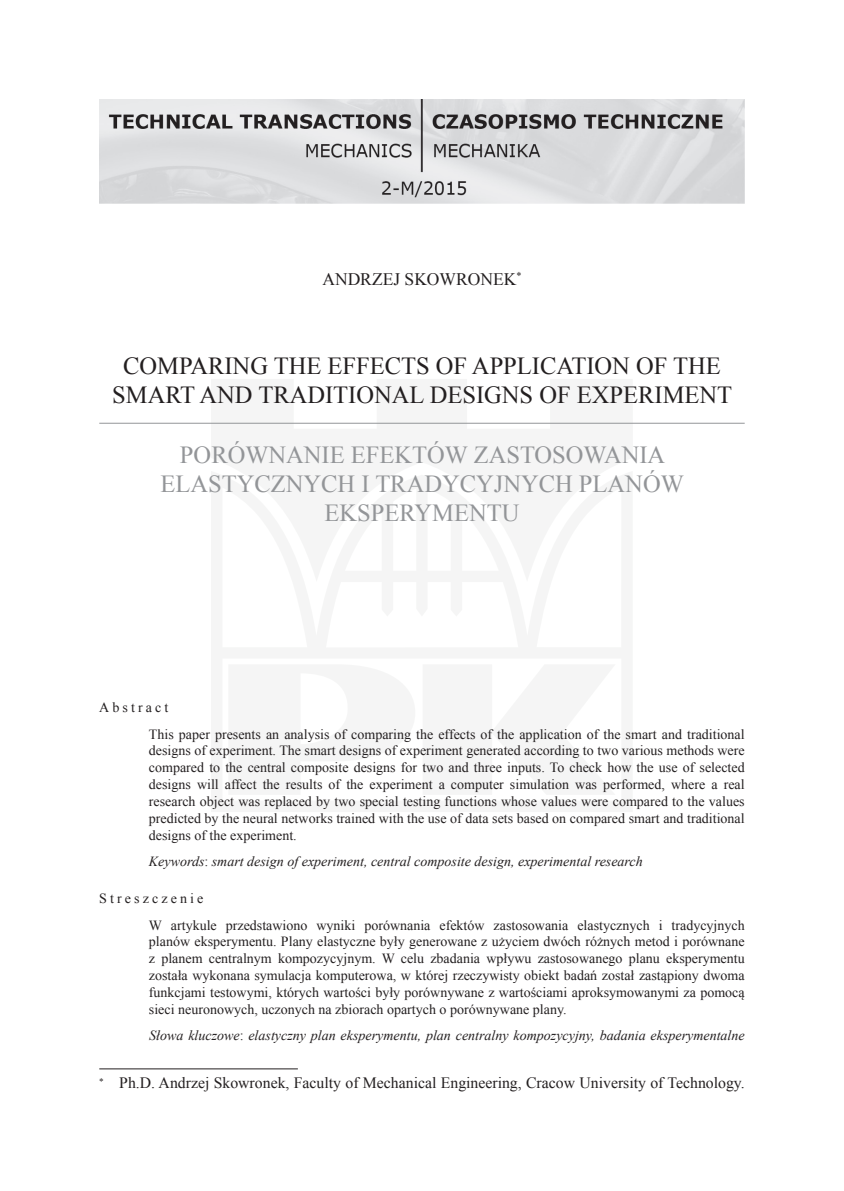
<style>
.page{position:relative;width:844px;height:1191px;background:#fff}
.page>*{position:absolute;margin:0;border:0;box-sizing:border-box;transform-origin:0 0}
.TYTUL_ANGIELSKI{font:24.5px/29.4px "Times New Roman";color:#231f20;text-align:center}
.TYTUL_POLSKI{font:24.5px/29.4px "Times New Roman";color:#939598;text-align:center}
.autor{font:17.5px "Times New Roman";color:#231f20}
.przypis{font:15.75px "Times New Roman";color:#231f20}
.streszczenie_tekst{font:14px/16.8px "Times New Roman";color:#231f20;text-align:justify}
.slowa_kluczowe{font:italic 14px "Times New Roman";color:#231f20}
.streszczenie{font:14px "Times New Roman";letter-spacing:.22em;color:#231f20}
.s1{font-style:normal}
</style>
<div class="page">
<hr style="left:99px;top:1068px;width:199px;height:1px;background:#231f20">
<img style="left:99px;top:99px;width:645px;height:105px">
<hr style="left:99px;top:423px;width:645px;height:1px;background:#939598">
<p class="autor" style="left:322px;top:267px;width:201px">ANDRZEJ SKOWRONEK<sup>*</sup></p>
<p class="TYTUL_ANGIELSKI" style="left:112px;top:351px;width:621px">COMPARING THE EFFECTS OF APPLICATION OF THE<br>SMART AND TRADITIONAL DESIGNS OF EXPERIMENT</p>
<p class="TYTUL_POLSKI" style="left:160px;top:439px;width:524px">PORÓWNANIE EFEKTÓW ZASTOSOWANIA<br>ELASTYCZNYCH I TRADYCYJNYCH PLANÓW<br>EKSPERYMENTU</p>
<p class="streszczenie" style="left:99px;top:698px;width:71px">Abstract</p>
<p class="streszczenie_tekst" style="left:149px;top:725px;width:597px">This paper presents an analysis of comparing the effects of the application of the smart and traditional designs of experiment. The smart designs of experiment generated according to two various methods were compared to the central composite designs for two and three inputs. To check how the use of selected designs will affect the results of the experiment a computer simulation was performed, where a real research object was replaced by two special testing functions whose values were compared to the values predicted by the neural networks trained with the use of data sets based on compared smart and traditional designs of the experiment.</p>
<p class="slowa_kluczowe" style="left:149px;top:852px;width:495px">Keywords<span class="s1">:</span> smart design of experiment, central composite design, experimental research</p>
<p class="streszczenie" style="left:99px;top:888px;width:106px">Streszczenie</p>
<p class="streszczenie_tekst" style="left:149px;top:916px;width:597px">W artykule przedstawiono wyniki porównania efektów zastosowania elastycznych i tradycyjnych planów eksperymentu. Plany elastyczne były generowane z użyciem dwóch różnych metod i porównane z planem centralnym kompozycyjnym. W celu zbadania wpływu zastosowanego planu eksperymentu została wykonana symulacja komputerowa, w której rzeczywisty obiekt badań został zastąpiony dwoma funkcjami testowymi, których wartości były porównywane z wartościami aproksymowanymi za pomocą sieci neuronowych, uczonych na zbiorach opartych o porównywane plany.</p>
<p class="slowa_kluczowe" style="left:149px;top:1026px;width:597px">Słowa kluczowe<span class="s1">:</span> elastyczny plan eksperymentu, plan centralny kompozycyjny, badania eksperymentalne</p>
<p class="przypis" style="left:99px;top:1072px;width:646px">∗ Ph.D. Andrzej Skowronek, Faculty of Mechanical Engineering, Cracow University of Technology.</p>
</div>
